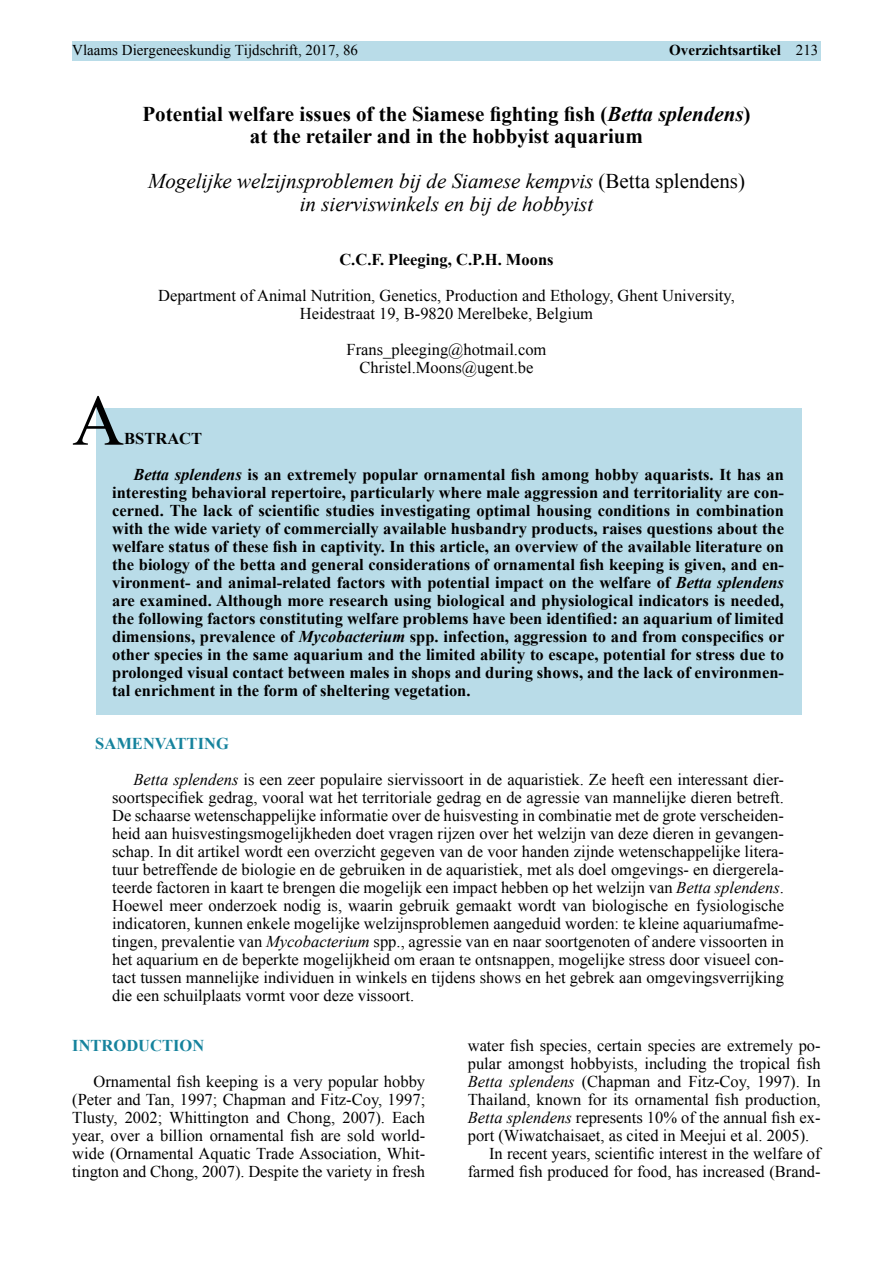
<style>
.page{position:relative;width:893px;height:1263px;background:#fff}
.page>*{position:absolute;margin:0;border:0;box-sizing:border-box;transform-origin:0 0}
.t1{font:72px "Times New Roman";color:#000}
.t2{font:700 21px/22.5px "Times New Roman";color:#000;text-align:center}
.t3{font:italic 21px/22.5px "Times New Roman";color:#000;text-align:center}
.t4{font:16.5px/18px "Times New Roman";color:#000;text-align:center}
.t5{font:700 16.5px/18px "Times New Roman";color:#000}
.t6{font:700 16.5px "Times New Roman";color:#16839d}
.t7{font:15px "Times New Roman";color:#000}
.t8{font:700 15px "Times New Roman";color:#000}
.s1{font-weight:400}
.s2{font-style:italic}
.s3{font-style:normal}
.s4{font-weight:700;color:#16839d}
</style>
<div class="page">
<div style="left:72px;top:42px;width:749px;height:19px;background:#b9dce8"></div>
<div style="left:96px;top:409px;width:706px;height:306px;background:#b9dce8"></div>
<p class="t7" style="left:72px;top:41px;width:287px">Vlaams Diergeneeskundig Tijdschrift, 2017, 86</p>
<p class="t8" style="left:669px;top:40px;width:151px">Overzichtsartikel <span class="s1">213</span></p>
<p class="t2" style="left:142px;top:102px;width:610px">Potential welfare issues of the Siamese fighting fish (<span class="s2">Betta splendens</span>) at the retailer and in the hobbyist aquarium</p>
<p class="t3" style="left:148px;top:169px;width:599px">Mogelijke welzijnsproblemen bij de Siamese kempvis <span class="s3">(Betta splendens) </span>in sierviswinkels en bij de hobbyist</p>
<p class="t5" style="left:339px;top:250px;width:216px">C.C.F. Pleeging, C.P.H. Moons</p>
<p class="t4" style="left:158px;top:286px;width:578px">Department of Animal Nutrition, Genetics, Production and Ethology, Ghent University,<br>Heidestraat 19, B-9820 Merelbeke, Belgium</p>
<p class="t4" style="left:347px;top:340px;width:201px">Frans_pleeging@hotmail.com<br>Christel.Moons@ugent.be</p>
<h1 class="t1" style="left:72px;top:372px;width:53px">A</h1>
<p class="t5" style="left:133px;top:420px;width:652px;line-height:36px;text-indent:-9px">BSTRACT<br><span class="s2">Betta splendens</span> is an extremely popular ornamental fish among hobby aquarists. It has an</p>
<p class="t5" style="left:112px;top:483px;width:674px;text-align:justify">interesting behavioral repertoire, particularly where male aggression and territoriality are con&shy;cerned. The lack of scientific studies investigating optimal housing conditions in combination with the wide variety of commercially available husbandry products, raises questions about the welfare status of these fish in captivity. In this article, an overview of the available literature on the biology of the betta and general considerations of ornamental fish keeping is given, and en&shy;vironment- and animal-related factors with potential impact on the welfare of <span class="s2">Betta splendens </span>are examined. Although more research using biological and physiological indicators is needed, the following factors constituting welfare problems have been identified: an aquarium of limited dimensions, prevalence of <span class="s2">Mycobacterium</span> spp. infection, aggression to and from conspecifics or other species in the same aquarium and the limited ability to escape, potential for stress due to prolonged visual contact between males in shops and during shows, and the lack of environmen&shy;tal enrichment in the form of sheltering vegetation.</p>
<p class="t4" style="left:133px;top:725px;width:652px;line-height:36px;text-align:left;text-indent:-38px"><span class="s4">SAMENVATTING<br></span><span class="s2">Betta splendens</span> is een zeer populaire siervissoort in de aquaristiek. Ze heeft een interessant dier-</p>
<p class="t4" style="left:112px;top:788px;width:673px;text-align:justify">soortspecifiek gedrag, vooral wat het territoriale gedrag en de agressie van mannelijke dieren betreft.<br>De schaarse wetenschappelijke informatie over de huisvesting in combinatie met de grote verscheiden&shy;heid aan huisvestingsmogelijkheden doet vragen rijzen over het welzijn van deze dieren in gevangen&shy;schap. In dit artikel wordt een overzicht gegeven van de voor handen zijnde wetenschappelijke litera&shy;tuur betreffende de biologie en de gebruiken in de aquaristiek, met als doel omgevings- en diergerela&shy;teerde factoren in kaart te brengen die mogelijk een impact hebben op het welzijn van <span class="s2">Betta splendens</span>.<br>Hoewel meer onderzoek nodig is, waarin gebruik gemaakt wordt van biologische en fysiologische indicatoren, kunnen enkele mogelijke welzijnsproblemen aangeduid worden: te kleine aquariumafme&shy;tingen, prevalentie van <span class="s2">Mycobacterium</span> spp., agressie van en naar soortgenoten of andere vissoorten in het aquarium en de beperkte mogelijkheid om eraan te ontsnappen, mogelijke stress door visueel con&shy;tact tussen mannelijke individuen in winkels en tijdens shows en het gebrek aan omgevingsverrijking die een schuilplaats vormt voor deze vissoort.</p>
<p class="t6" style="left:72px;top:1034px;width:133px">INTRODUCTION</p>
<p class="t4" style="left:72px;top:1072px;width:354px;text-align:justify;text-indent:21px">Ornamental fish keeping is a very popular hobby (Peter and Tan, 1997; Chapman and Fitz-Coy, 1997; Tlusty, 2002; Whittington and Chong, 2007). Each year, over a billion ornamental fish are sold world&shy;wide (Ornamental Aquatic Trade Association, Whit&shy;tington and Chong, 2007). Despite the variety in fresh</p>
<p class="t4" style="left:468px;top:1036px;width:354px">water fish species, certain species are extremely po-</p>
<p class="t4" style="left:468px;top:1054px;width:354px">pular amongst hobbyists, including the tropical fish</p>
<p class="t4" style="left:468px;top:1072px;width:354px"><span class="s2">Betta splendens</span> (Chapman and Fitz-Coy, 1997). In</p>
<p class="t4" style="left:468px;top:1090px;width:354px">Thailand, known for its ornamental fish production,</p>
<p class="t4" style="left:468px;top:1108px;width:354px"><span class="s2">Betta splendens</span> represents 10% of the annual fish ex-</p>
<p class="t4" style="left:468px;top:1126px;width:343px">port (Wiwatchaisaet, as cited in Meejui et al. 2005).</p>
<p class="t4" style="left:489px;top:1144px;width:333px">In recent years, scientific interest in the welfare of</p>
<p class="t4" style="left:468px;top:1162px;width:354px">farmed fish produced for food, has increased (Brand-</p>
</div>
